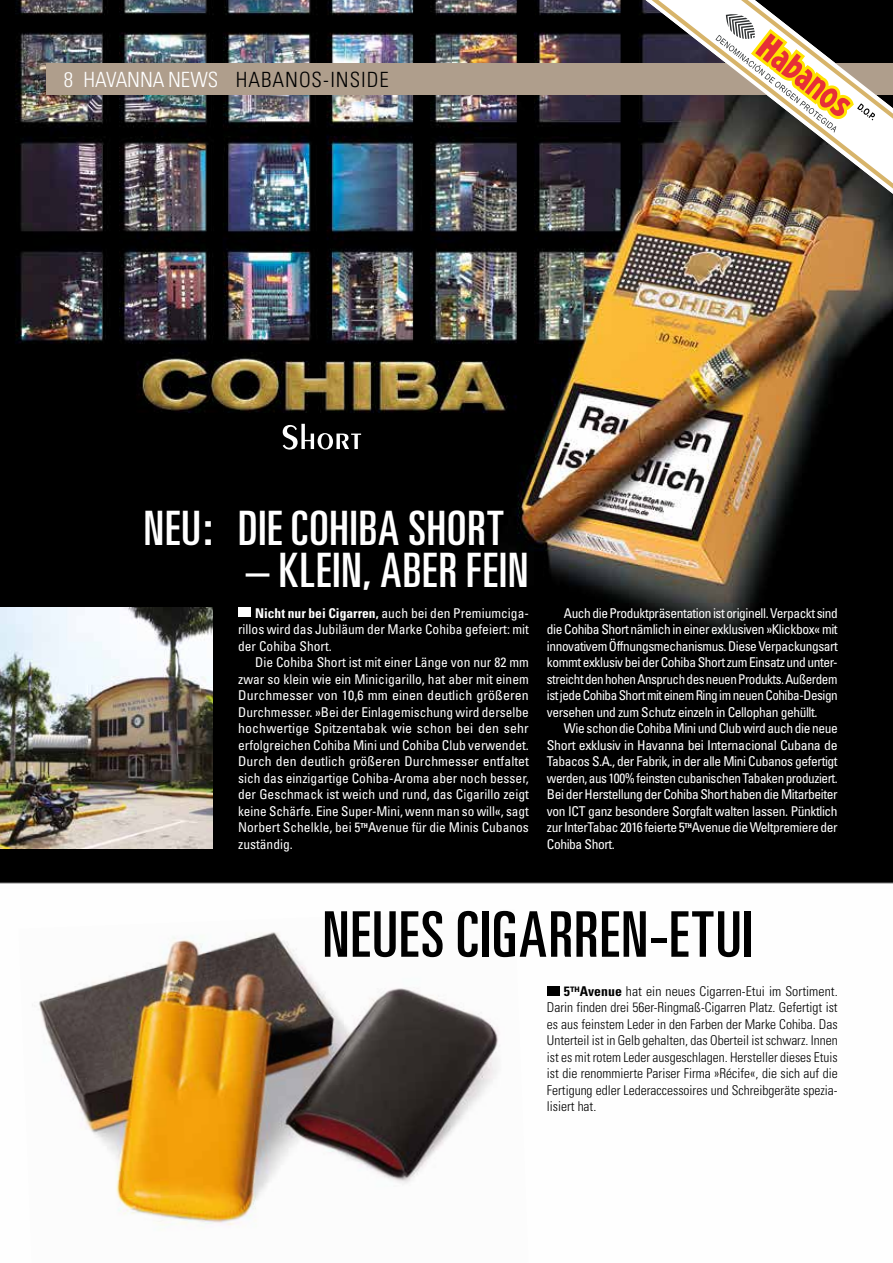
<style>
.page{position:relative;width:893px;height:1263px;background:#fff}
.page>*{position:absolute;margin:0;border:0;box-sizing:border-box;transform-origin:0 0}
.t1{font:ultra-condensed 63px "Univers";letter-spacing:.025em;color:#000}
.t2{font:ultra-condensed 47.4px "Univers";letter-spacing:.02em;color:#fff}
.t3{font:300 condensed 21px "Univers";letter-spacing:.04em;color:#000}
.t4{font:condensed 13.5px/16.5px "Univers";letter-spacing:-.025em;color:#fff;text-align:justify}
.t5{font:300 condensed 13.5px/16.5px "Univers";color:#000;text-align:justify}
.s1{color:#fff}
.s2{font-weight:700}
</style>
<div class="page">
<img style="left:0;top:0;width:893px;height:884px">
<img style="left:32px;top:932px;width:468px;height:294px">
<img style="left:0;top:607px;width:213px;height:242px">
<div style="left:47px;top:64px;width:846px;height:31px;background:#af9e8c"></div>
<svg style="left:645px;top:0;width:248px;height:194px"></svg>
<div style="left:238px;top:607px;width:13px;height:10px;background:#fff"></div>
<div style="left:547px;top:986px;width:13px;height:10px;background:#000"></div>
<svg style="left:283px;top:424px;width:78px;height:26px"></svg>
<h3 class="t3" style="left:64px;top:67px;width:326px"><span class="s1">8 HAVANNA NEWS</span> HABANOS-INSIDE</h3>
<h2 class="t2" style="left:144px;top:501px;width:362px">NEU: DIE COHIBA SHORT</h2>
<h2 class="t2" style="left:246px;top:543px;width:284px">– KLEIN, ABER FEIN</h2>
<p class="t4" style="left:238px;top:604px;width:292px;text-indent:17px"><span class="s2">Nicht nur bei Cigarren,</span> auch bei den Premiumciga&shy;rillos wird das Jubiläum der Marke Cohiba gefeiert: mit der Cohiba Short.</p>
<p class="t4" style="left:238px;top:654px;width:292px;text-indent:17px">Die Cohiba Short ist mit einer Länge von nur 82 mm zwar so klein wie ein Minicigarillo, hat aber mit einem Durchmesser von 10,6 mm einen deutlich größeren Durchmesser. »Bei der Einlagemischung wird derselbe hochwertige Spitzentabak wie schon bei den sehr erfolgreichen Cohiba Mini und Cohiba Club verwendet.<br>Durch den deutlich größeren Durchmesser entfaltet sich das einzigartige Cohiba-Aroma aber noch besser, der Geschmack ist weich und rund, das Cigarillo zeigt keine Schärfe. Eine Super-Mini, wenn man so will«, sagt Norbert Schelkle, bei 5<sup>TH</sup>Avenue für die Minis Cubanos zuständig.</p>
<p class="t4" style="left:547px;top:604px;width:292px;text-indent:17px">Auch die Produktpräsentation ist originell. Verpackt sind die Cohiba Short nämlich in einer exklusiven »Klickbox« mit innovativem Öffnungsmechanismus. Diese Verpackungsart kommt exklusiv bei der Cohiba Short zum Einsatz und unter&shy;streicht den hohen Anspruch des neuen Produkts. Außerdem ist jede Cohiba Short mit einem Ring im neuen Cohiba-Design versehen und zum Schutz einzeln in Cellophan gehüllt.</p>
<p class="t4" style="left:547px;top:720px;width:292px;text-indent:17px">Wie schon die Cohiba Mini und Club wird auch die neue Short exklusiv in Havanna bei Internacional Cubana de Tabacos S.A., der Fabrik, in der alle Mini Cubanos gefertigt werden, aus 100% feinsten cubanischen Tabaken produziert.<br>Bei der Herstellung der Cohiba Short haben die Mitarbeiter von ICT ganz besondere Sorgfalt walten lassen. Pünktlich zur InterTabac 2016 feierte 5<sup>TH</sup>Avenue die Weltpremiere der Cohiba Short.</p>
<h1 class="t1" style="left:323px;top:898px;width:432px">NEUES CIGARREN-ETUI</h1>
<p class="t5" style="left:547px;top:982px;width:292px;text-indent:17px"><span class="s2">5</span><sup>TH</sup><span class="s2">Avenue</span> hat ein neues Cigarren-Etui im Sortiment.<br>Darin finden drei 56er-Ringmaß-Cigarren Platz. Gefertigt ist es aus feinstem Leder in den Farben der Marke Cohiba. Das Unterteil ist in Gelb gehalten, das Oberteil ist schwarz. Innen ist es mit rotem Leder ausgeschlagen. Hersteller dieses Etuis ist die renommierte Pariser Firma »Récife«, die sich auf die Fertigung edler Lederaccessoires und Schreibgeräte spezia&shy;lisiert hat.</p>
</div>
